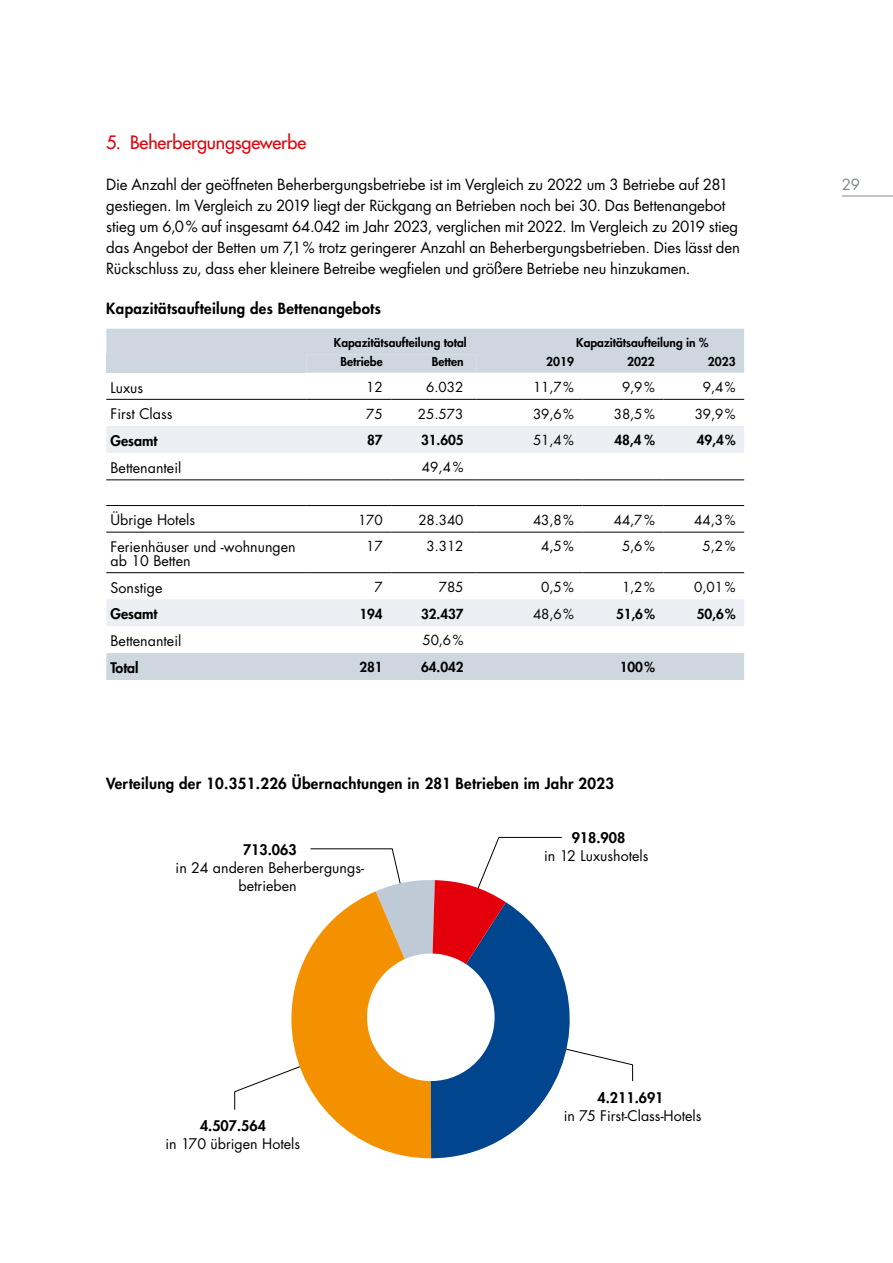
<style>
.page{position:relative;width:893px;height:1263px;background:#fff}
.page>*{position:absolute;margin:0;border:0;box-sizing:border-box;transform-origin:0 0}
.Headline_1{font:18px "Futura";letter-spacing:-.005em;color:#e3000b}
.Fließtext{font:15px/21px "Futura";letter-spacing:-.01em;color:#000}
.Head_Diagramm{font:800 15px "Futura";letter-spacing:.02em;color:#000}
.t1{font:15px "Futura";color:#808a90}
.Tabelle_Text{font:14.25px/18px "Futura";color:#000;text-align:center}
.Tabelle_Text-2{font:800 14.25px "Futura";color:#000}
.Tabelle_Text-3{font:13.5px "Futura";letter-spacing:-.01em;color:#000}
.Tabelle_Text-4{font:800 13.5px "Futura";letter-spacing:-.01em;color:#000}
.Tabelle_Text-5{font:800 12px "Futura";color:#000}
.s1{font-weight:800}
</style>
<div class="page">
<hr style="left:842px;top:196px;width:51px;height:1px;background:#808a90">
<svg style="left:106px;top:329px;width:638px;height:351px"></svg>
<div style="left:106px;top:354px;width:200px;height:19px;background:#ced7e0"></div>
<div style="left:306px;top:354px;width:170px;height:19px;background:#ced7e0"></div>
<svg style="left:106px;top:426px;width:638px;height:200px"></svg>
<hr style="left:106px;top:399px;width:200px;height:1px;background:#000">
<hr style="left:306px;top:399px;width:85px;height:1px;background:#000">
<hr style="left:391px;top:399px;width:85px;height:1px;background:#000">
<hr style="left:476px;top:399px;width:107px;height:1px;background:#000">
<hr style="left:583px;top:399px;width:80px;height:1px;background:#000">
<hr style="left:663px;top:399px;width:81px;height:1px;background:#000">
<hr style="left:106px;top:572px;width:200px;height:1px;background:#000">
<hr style="left:306px;top:572px;width:85px;height:1px;background:#000">
<hr style="left:391px;top:572px;width:85px;height:1px;background:#000">
<hr style="left:476px;top:572px;width:107px;height:1px;background:#000">
<hr style="left:583px;top:572px;width:80px;height:1px;background:#000">
<hr style="left:663px;top:572px;width:81px;height:1px;background:#000">
<hr style="left:106px;top:480px;width:200px;height:1px;background:#000">
<hr style="left:306px;top:480px;width:85px;height:1px;background:#000">
<hr style="left:391px;top:480px;width:85px;height:1px;background:#000">
<hr style="left:476px;top:480px;width:107px;height:1px;background:#000">
<hr style="left:583px;top:480px;width:80px;height:1px;background:#000">
<hr style="left:663px;top:480px;width:81px;height:1px;background:#000">
<hr style="left:106px;top:505px;width:200px;height:1px;background:#000">
<hr style="left:306px;top:505px;width:85px;height:1px;background:#000">
<hr style="left:391px;top:505px;width:85px;height:1px;background:#000">
<hr style="left:476px;top:505px;width:107px;height:1px;background:#000">
<hr style="left:583px;top:505px;width:80px;height:1px;background:#000">
<hr style="left:663px;top:505px;width:81px;height:1px;background:#000">
<hr style="left:106px;top:532px;width:200px;height:1px;background:#000">
<hr style="left:306px;top:532px;width:85px;height:1px;background:#000">
<hr style="left:391px;top:532px;width:85px;height:1px;background:#000">
<hr style="left:476px;top:532px;width:107px;height:1px;background:#000">
<hr style="left:583px;top:532px;width:80px;height:1px;background:#000">
<hr style="left:663px;top:532px;width:81px;height:1px;background:#000">
<svg style="left:234px;top:837px;width:399px;height:321px"></svg>
<p class="Headline_1" style="left:106px;top:131px;width:201px">5. Beherbergungsgewerbe</p>
<p class="Fließtext" style="left:106px;top:174px;width:623px">Die Anzahl der geöffneten Beherbergungsbetriebe ist im Vergleich zu 2022 um 3 Betriebe auf 281</p>
<p class="t1" style="left:842px;top:174px;width:20px">29</p>
<p class="Fließtext" style="left:106px;top:195px;width:635px">gestiegen. Im Vergleich zu 2019 liegt der Rückgang an Betrieben noch bei 30. Das Bettenangebot stieg um 6,0% auf insgesamt 64.042 im Jahr 2023, verglichen mit 2022. Im Vergleich zu 2019 stieg das Angebot der Betten um 7,1% trotz geringerer Anzahl an Beherbergungsbetrieben. Dies lässt den Rückschluss zu, dass eher kleinere Betreibe wegfielen und größere Betriebe neu hinzukamen.</p>
<p class="Head_Diagramm" style="left:106px;top:299px;width:276px">Kapazitätsaufteilung des Bettenangebots</p>
<p class="Tabelle_Text-5" style="left:334px;top:335px;width:134px">Kapazitätsaufteilung total</p>
<p class="Tabelle_Text-5" style="left:576px;top:335px;width:134px">Kapazitätsaufteilung in %</p>
<p class="Tabelle_Text-5" style="left:340px;top:354px;width:44px">Betriebe</p>
<p class="Tabelle_Text-5" style="left:432px;top:354px;width:33px">Betten</p>
<p class="Tabelle_Text-5" style="left:546px;top:354px;width:29px">2019</p>
<p class="Tabelle_Text-5" style="left:627px;top:354px;width:29px">2022</p>
<p class="Tabelle_Text-5" style="left:708px;top:354px;width:29px">2023</p>
<p class="Tabelle_Text" style="left:111px;top:379px;width:34px">Luxus</p>
<p class="Tabelle_Text-3" style="left:366px;top:378px;width:18px">12</p>
<p class="Tabelle_Text-3" style="left:426px;top:378px;width:39px">6.032</p>
<p class="Tabelle_Text-3" style="left:533px;top:378px;width:43px">11,7%</p>
<p class="Tabelle_Text-3" style="left:622px;top:378px;width:34px">9,9%</p>
<p class="Tabelle_Text-3" style="left:703px;top:378px;width:34px">9,4%</p>
<p class="Tabelle_Text" style="left:111px;top:405px;width:63px">First Class</p>
<p class="Tabelle_Text-3" style="left:366px;top:405px;width:18px">75</p>
<p class="Tabelle_Text-3" style="left:418px;top:405px;width:47px">25.573</p>
<p class="Tabelle_Text-3" style="left:533px;top:405px;width:43px">39,6%</p>
<p class="Tabelle_Text-3" style="left:614px;top:405px;width:43px">38,5%</p>
<p class="Tabelle_Text-3" style="left:695px;top:405px;width:42px">39,9%</p>
<p class="Tabelle_Text-2" style="left:111px;top:432px;width:48px">Gesamt</p>
<p class="Tabelle_Text-4" style="left:367px;top:432px;width:17px">87</p>
<p class="Tabelle_Text-4" style="left:421px;top:432px;width:44px">31.605</p>
<p class="Tabelle_Text-3" style="left:533px;top:432px;width:43px">51,4%</p>
<p class="Tabelle_Text-4" style="left:615px;top:432px;width:42px">48,4 %</p>
<p class="Tabelle_Text-4" style="left:697px;top:432px;width:40px">49,4%</p>
<p class="Tabelle_Text" style="left:111px;top:459px;width:72px">Bettenanteil</p>
<p class="Tabelle_Text-3" style="left:422px;top:459px;width:43px">49,4%</p>
<p class="Tabelle_Text" style="left:111px;top:511px;width:86px">Übrige Hotels</p>
<p class="Tabelle_Text-3" style="left:358px;top:511px;width:26px">170</p>
<p class="Tabelle_Text-3" style="left:418px;top:511px;width:47px">28.340</p>
<p class="Tabelle_Text-3" style="left:533px;top:511px;width:43px">43,8%</p>
<p class="Tabelle_Text-3" style="left:614px;top:511px;width:43px">44,7%</p>
<p class="Tabelle_Text-3" style="left:694px;top:511px;width:43px">44,3%</p>
<p class="Tabelle_Text" style="left:111px;top:540px;width:187px;line-height:14.2px;text-align:left">Ferienhäuser und -wohnungen ab 10 Betten</p>
<p class="Tabelle_Text-3" style="left:366px;top:538px;width:18px">17</p>
<p class="Tabelle_Text-3" style="left:427px;top:538px;width:38px">3.312</p>
<p class="Tabelle_Text-3" style="left:541px;top:538px;width:34px">4,5%</p>
<p class="Tabelle_Text-3" style="left:622px;top:538px;width:34px">5,6%</p>
<p class="Tabelle_Text-3" style="left:702px;top:538px;width:35px">5,2%</p>
<p class="Tabelle_Text" style="left:111px;top:578px;width:53px">Sonstige</p>
<p class="Tabelle_Text-3" style="left:374px;top:578px;width:10px">7</p>
<p class="Tabelle_Text-3" style="left:439px;top:578px;width:26px">785</p>
<p class="Tabelle_Text-3" style="left:541px;top:578px;width:34px">0,5%</p>
<p class="Tabelle_Text-3" style="left:622px;top:578px;width:34px">1,2%</p>
<p class="Tabelle_Text-3" style="left:694px;top:578px;width:43px">0,01%</p>
<p class="Tabelle_Text-2" style="left:111px;top:605px;width:48px">Gesamt</p>
<p class="Tabelle_Text-4" style="left:360px;top:605px;width:25px">194</p>
<p class="Tabelle_Text-4" style="left:421px;top:605px;width:44px">32.437</p>
<p class="Tabelle_Text-3" style="left:533px;top:605px;width:43px">48,6%</p>
<p class="Tabelle_Text-4" style="left:616px;top:605px;width:40px">51,6%</p>
<p class="Tabelle_Text-4" style="left:697px;top:605px;width:40px">50,6%</p>
<p class="Tabelle_Text" style="left:111px;top:632px;width:72px">Bettenanteil</p>
<p class="Tabelle_Text-3" style="left:422px;top:632px;width:43px">50,6%</p>
<p class="Tabelle_Text-2" style="left:111px;top:659px;width:30px">Total</p>
<p class="Tabelle_Text-4" style="left:360px;top:659px;width:25px">281</p>
<p class="Tabelle_Text-4" style="left:421px;top:659px;width:44px">64.042</p>
<p class="Tabelle_Text-4" style="left:620px;top:659px;width:36px">100%</p>
<p class="Head_Diagramm" style="left:106px;top:774px;width:509px">Verteilung der 10.351.226 Übernachtungen in 281 Betrieben im Jahr 2023</p>
<p class="Tabelle_Text" style="left:176px;top:841px;width:190px"><span class="s1">713.063<br></span>in 24 anderen Beherbergungs&shy;betrieben</p>
<p class="Tabelle_Text" style="left:166px;top:1117px;width:136px"><span class="s1">4.507.564<br></span>in 170 übrigen Hotels</p>
<p class="Tabelle_Text" style="left:544px;top:828px;width:106px"><span class="s1">918.908<br></span>in 12 Luxushotels</p>
<p class="Tabelle_Text" style="left:564px;top:1089px;width:139px"><span class="s1">4.211.691<br></span>in 75 First-Class-Hotels</p>
</div>
